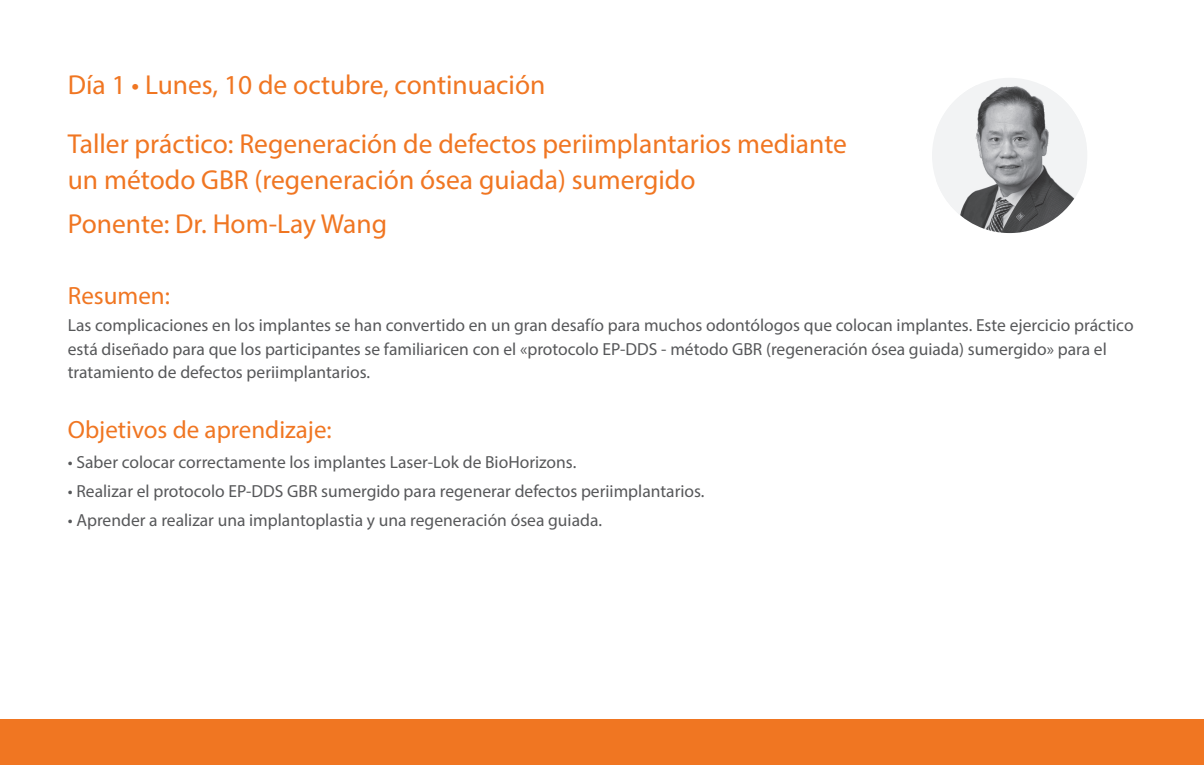
<style>
.page{position:relative;width:1204px;height:765px;background:#fff}
.page>*{position:absolute;margin:0;border:0;box-sizing:border-box;transform-origin:0 0}
.t1{font:27.5px/58.8px "Myriad Pro";color:#f07622}
.t2{font:25px "Myriad Pro";color:#f07622}
.t3{font:17.5px/23.8px "Myriad Pro";color:#57585a}
</style>
<div class="page">
<div style="left:0;top:719px;width:1204px;height:46px;background:#f07622"></div>
<svg style="left:932px;top:78px;width:155px;height:155px"></svg>
<img style="left:936px;top:85px;width:57px;height:146px">
<h1 class="t1" style="left:68px;top:55px;width:781px">Día 1 • Lunes, 10 de octubre, continuación<br>Taller práctico: Regeneración de defectos periimplantarios mediante</h1>
<h1 class="t1" style="left:68px;top:157px;width:629px;line-height:43.8px">un método GBR (regeneración ósea guiada) sumergido<br>Ponente: Dr. Hom-Lay Wang</h1>
<h2 class="t2" style="left:68px;top:281px;width:104px">Resumen:</h2>
<p class="t3" style="left:68px;top:313px;width:1067px">Las complicaciones en los implantes se han convertido en un gran desafío para muchos odontólogos que colocan implantes. Este ejercicio práctico está diseñado para que los participantes se familiaricen con el «protocolo EP-DDS - método GBR (regeneración ósea guiada) sumergido» para el tratamiento de defectos periimplantarios.</p>
<h2 class="t2" style="left:68px;top:415px;width:265px">Objetivos de aprendizaje:</h2>
<p class="t3" style="left:68px;top:450px;width:510px">• Saber colocar correctamente los implantes Laser-Lok de BioHorizons.</p>
<p class="t3" style="left:68px;top:479px;width:638px">• Realizar el protocolo EP-DDS GBR sumergido para regenerar defectos periimplantarios.</p>
<p class="t3" style="left:68px;top:508px;width:536px">• Aprender a realizar una implantoplastia y una regeneración ósea guiada.</p>
</div>
